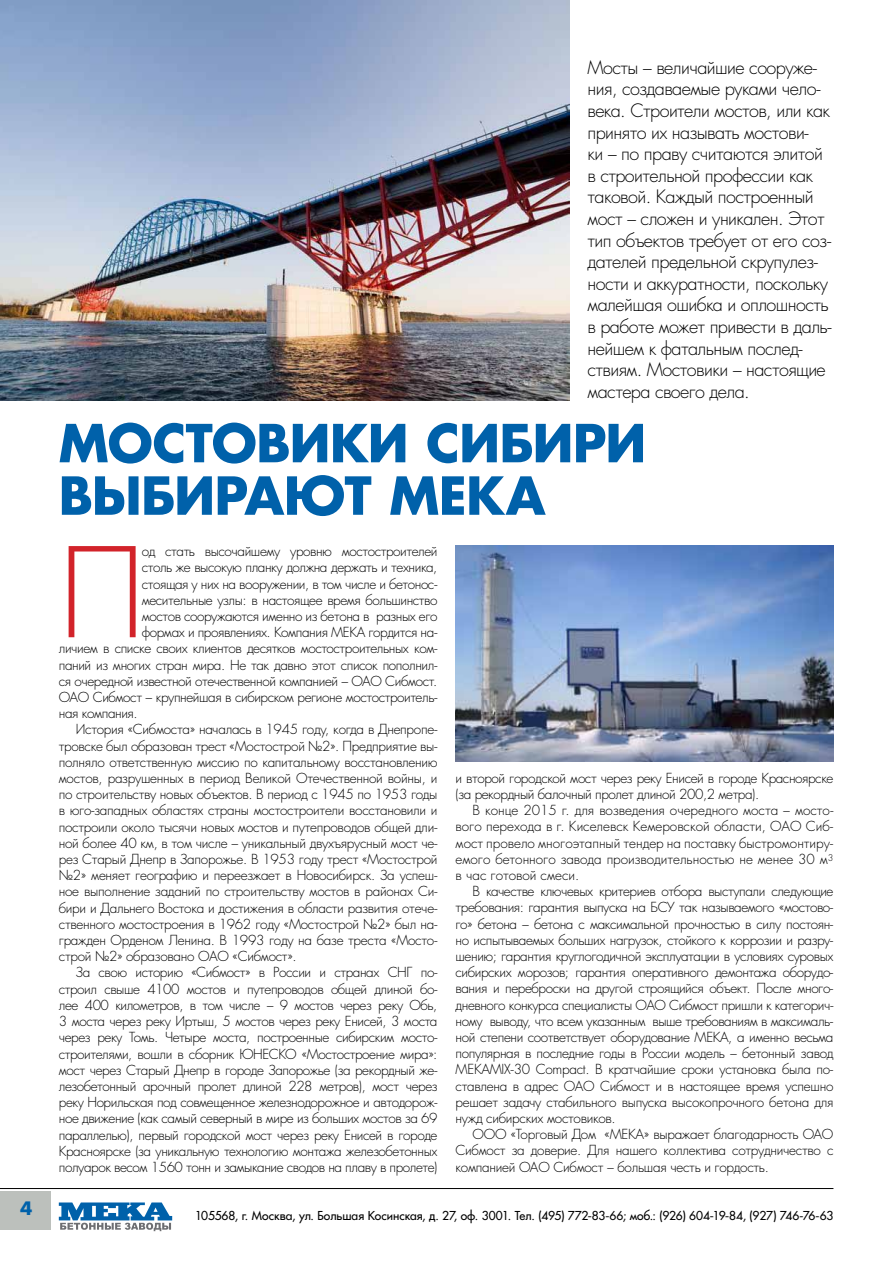
<style>
.page{position:relative;width:893px;height:1263px;background:#fff}
.page>*{position:absolute;margin:0;border:0;box-sizing:border-box;transform-origin:0 0}
.t1{font:120.9px "Favorit Light C";color:#d2232a}
.t2{font:700 51px/52.5px "Favorit C";letter-spacing:-.015em;color:#0061aa}
.t3{font:18px/21.6px "Favorit Light C";letter-spacing:-.03em;color:#000}
.t4{font:700 18px "Favorit C";color:#0061aa}
.t5{font:13.5px/16.2px "Favorit Light C";letter-spacing:-.03em;color:#000;text-align:justify}
.t6{font:12px "Favorit C";letter-spacing:-.005em;color:#000}
</style>
<div class="page">
<div style="left:0;top:1191px;width:51px;height:39px;background:#bcc0bc"></div>
<svg style="left:59px;top:1202px;width:113px;height:29px"></svg>
<hr style="left:0;top:1188px;width:833px;height:1px;background:#000">
<img style="left:456px;top:546px;width:377px;height:216px">
<img style="left:0;top:102px;width:569px;height:299px">
<h3 class="t4" style="left:20px;top:1196px;width:14px">4</h3>
<p class="t3" style="left:587px;top:56px;width:246px">Мосты – величайшие сооруже&shy;ния, создаваемые руками чело&shy;века. Строители мостов, или как принято их называть мостови-<br>ки – по праву считаются элитой в строительной профессии как таковой. Каждый построенный мост – сложен и уникален. Этот тип объектов требует от его соз&shy;дателей предельной скрупулез&shy;ности и аккуратности, поскольку малейшая ошибка и оплошность в работе может привести в даль&shy;нейшем к фатальным послед&shy;ствиям. Мостовики – настоящие мастера своего дела.</p>
<h2 class="t2" style="left:59px;top:415px;width:589px">МОСТОВИКИ СИБИРИ<br>ВЫБИРАЮТ МЕКА</h2>
<h1 class="t1" style="left:59px;top:516px;width:88px">П</h1>
<p class="t5" style="left:142px;top:543px;width:297px">од стать высочайшему уровню мостостроителей</p>
<p class="t5" style="left:142px;top:559px;width:297px">столь же высокую планку должна держать и техника,</p>
<p class="t5" style="left:142px;top:576px;width:297px">стоящая у них на вооружении, в том числе и бетонос-</p>
<p class="t5" style="left:142px;top:592px;width:297px">месительные узлы: в настоящее время большинство</p>
<p class="t5" style="left:142px;top:608px;width:297px">мостов сооружаются именно из бетона в разных его</p>
<p class="t5" style="left:142px;top:624px;width:297px">формах и проявлениях. Компания МЕКА гордится на-</p>
<p class="t5" style="left:59px;top:640px;width:380px">личием в списке своих клиентов десятков мостостроительных ком-</p>
<p class="t5" style="left:59px;top:657px;width:380px">паний из многих стран мира. Не так давно этот список пополнил-</p>
<p class="t5" style="left:59px;top:673px;width:380px">ся очередной известной отечественной компанией – ОАО Сибмост.</p>
<p class="t5" style="left:59px;top:689px;width:380px">ОАО Сибмост – крупнейшая в сибирском регионе мостостроитель-</p>
<p class="t5" style="left:59px;top:705px;width:80px">ная компания.</p>
<p class="t5" style="left:76px;top:721px;width:363px">История «Сибмоста» началась в 1945 году, когда в Днепропе-</p>
<p class="t5" style="left:59px;top:738px;width:380px">тровске был образован трест «Мостострой №2». Предприятие вы-</p>
<p class="t5" style="left:59px;top:754px;width:380px">полняло ответственную миссию по капитальному восстановлению</p>
<p class="t5" style="left:59px;top:770px;width:380px">мостов, разрушенных в период Великой Отечественной войны, и</p>
<p class="t5" style="left:59px;top:786px;width:380px">по строительству новых объектов. В период с 1945 по 1953 годы</p>
<p class="t5" style="left:59px;top:802px;width:380px">в юго-западных областях страны мостостроители восстановили и</p>
<p class="t5" style="left:59px;top:819px;width:380px">построили около тысячи новых мостов и путепроводов общей дли-</p>
<p class="t5" style="left:59px;top:835px;width:380px">ной более 40 км, в том числе – уникальный двухъярусный мост че-</p>
<p class="t5" style="left:59px;top:851px;width:380px">рез Старый Днепр в Запорожье. В 1953 году трест «Мостострой</p>
<p class="t5" style="left:59px;top:867px;width:380px">№2» меняет географию и переезжает в Новосибирск. За успеш-</p>
<p class="t5" style="left:59px;top:883px;width:380px">ное выполнение заданий по строительству мостов в районах Си-</p>
<p class="t5" style="left:59px;top:900px;width:380px">бири и Дальнего Востока и достижения в области развития отече-</p>
<p class="t5" style="left:59px;top:916px;width:380px">ственного мостостроения в 1962 году «Мостострой №2» был на-</p>
<p class="t5" style="left:59px;top:932px;width:380px">гражден Орденом Ленина. В 1993 году на базе треста «Мосто-</p>
<p class="t5" style="left:59px;top:948px;width:239px">строй №2» образовано ОАО «Сибмост».</p>
<p class="t5" style="left:76px;top:964px;width:363px">За свою историю «Сибмост» в России и странах СНГ по-</p>
<p class="t5" style="left:59px;top:981px;width:380px">строил свыше 4100 мостов и путепроводов общей длиной бо-</p>
<p class="t5" style="left:59px;top:997px;width:380px">лее 400 километров, в том числе – 9 мостов через реку Обь,</p>
<p class="t5" style="left:59px;top:1013px;width:380px">3 моста через реку Иртыш, 5 мостов через реку Енисей, 3 моста</p>
<p class="t5" style="left:59px;top:1029px;width:380px">через реку Томь. Четыре моста, построенные сибирским мосто-</p>
<p class="t5" style="left:59px;top:1045px;width:380px">строителями, вошли в сборник ЮНЕСКО «Мостостроение мира»:</p>
<p class="t5" style="left:59px;top:1062px;width:380px">мост через Старый Днепр в городе Запорожье (за рекордный же-</p>
<p class="t5" style="left:59px;top:1078px;width:380px">лезобетонный арочный пролет длиной 228 метров), мост через</p>
<p class="t5" style="left:59px;top:1094px;width:380px">реку Норильская под совмещенное железнодорожное и автодорож-</p>
<p class="t5" style="left:59px;top:1110px;width:380px">ное движение (как самый северный в мире из больших мостов за 69</p>
<p class="t5" style="left:59px;top:1126px;width:380px">параллелью), первый городской мост через реку Енисей в городе</p>
<p class="t5" style="left:59px;top:1143px;width:380px">Красноярске (за уникальную технологию монтажа железобетонных</p>
<p class="t5" style="left:59px;top:1159px;width:380px">полуарок весом 1560 тонн и замыкание сводов на плаву в пролете)</p>
<p class="t5" style="left:456px;top:770px;width:379px">и второй городской мост через реку Енисей в городе Красноярске (за рекордный балочный пролет длиной 200,2 метра).</p>
<p class="t5" style="left:456px;top:802px;width:379px;text-indent:17px">В конце 2015 г. для возведения очередного моста – мосто&shy;вого перехода в г. Киселевск Кемеровской области, ОАО Сиб&shy;мост провело многоэтапный тендер на поставку быстромонтиру&shy;емого бетонного завода производительностью не менее 30 м<sup>3 </sup>в час готовой смеси.</p>
<p class="t5" style="left:456px;top:883px;width:379px;text-indent:17px">В качестве ключевых критериев отбора выступали следующие требования: гарантия выпуска на БСУ так называемого «мостово&shy;го» бетона – бетона с максимальной прочностью в силу постоян&shy;но испытываемых больших нагрузок, стойкого к коррозии и разру&shy;шению; гарантия круглогодичной эксплуатации в условиях суровых сибирских морозов; гарантия оперативного демонтажа оборудо&shy;вания и переброски на другой строящийся объект. После много&shy;дневного конкурса специалисты ОАО Сибмост пришли к категорич&shy;ному выводу, что всем указанным выше требованиям в максималь&shy;ной степени соответствует оборудование МЕКА, а именно весьма популярная в последние годы в России модель – бетонный завод MEKAMIX-30 Compact. В кратчайшие сроки установка была по&shy;ставлена в адрес ОАО Сибмост и в настоящее время успешно решает задачу стабильного выпуска высокопрочного бетона для нужд сибирских мостовиков.</p>
<p class="t5" style="left:456px;top:1126px;width:379px;text-indent:17px">ООО «Торговый Дом «МЕКА» выражает благодарность ОАО Сибмост за доверие. Для нашего коллектива сотрудничество с компанией ОАО Сибмост – большая честь и гордость.</p>
<p class="t6" style="left:195px;top:1208px;width:640px">105568, г. Москва, ул. Большая Косинская, д. 27, оф. 3001. Тел. (495) 772-83-66; моб.: (926) 604-19-84, (927) 746-76-63</p>
</div>
